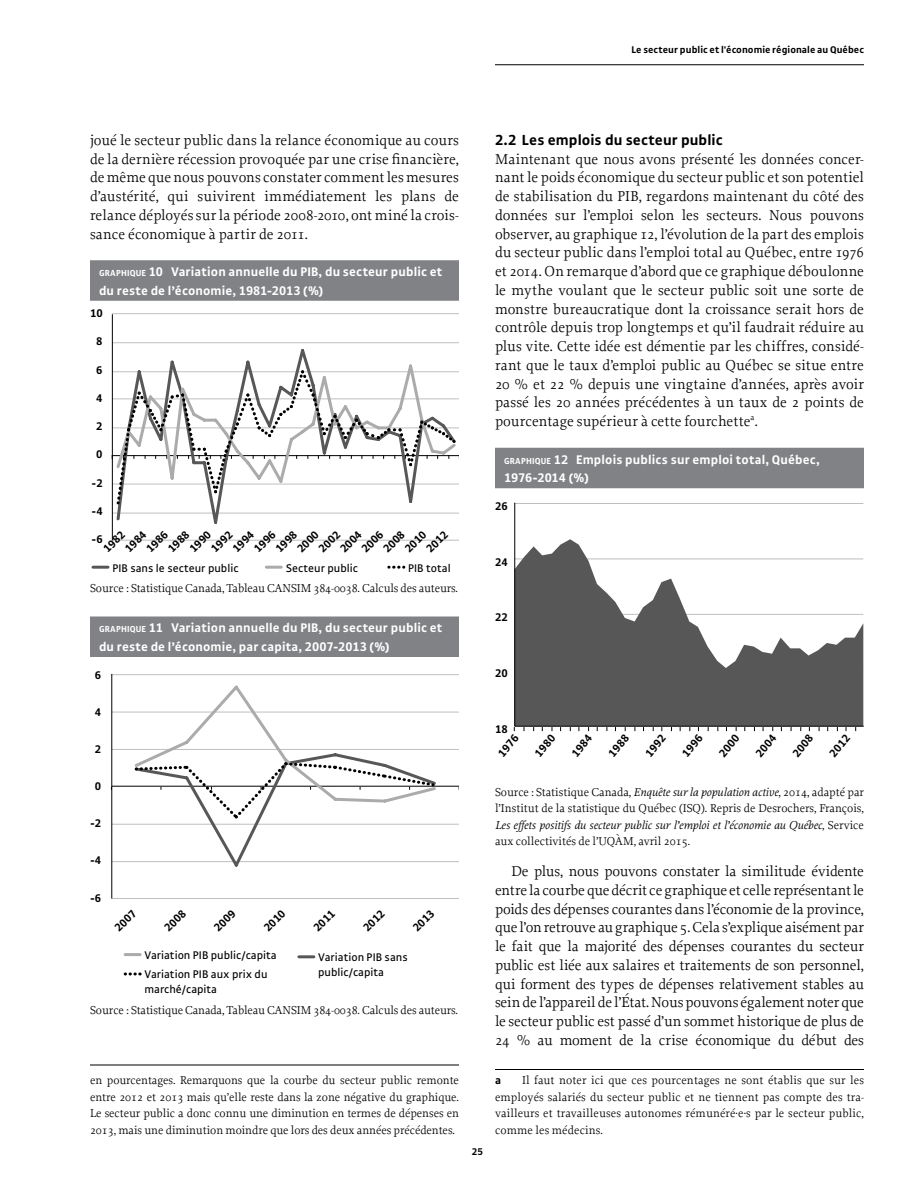
<style>
.page{position:relative;width:918px;height:1188px;background:#fff}
.page>*{position:absolute;margin:0;border:0;box-sizing:border-box;transform-origin:0 0}
.t1{font:700 15.75px "Gak Sans";letter-spacing:.005em;color:#000}
.t2{font:15px/18.8px "Proforma";letter-spacing:-.005em;color:#000;text-align:justify}
.t3{font:700 13.5px/18.8px "Gak Sans";letter-spacing:.01em;color:#fff}
.t4{font:12px/16.5px "Proforma";letter-spacing:-.005em;color:#000;text-align:justify}
.t5{font:700 12px "Gak Sans";color:#000}
.t6{font:12px "Gak Sans";color:#000}
.t7{font:700 10.5px "Gak Sans";letter-spacing:.005em;color:#000}
.s1{font-size:9.45px}
.s2{font-style:inherit}
.s3{font-style:italic}
</style>
<div class="page">
<hr style="left:495px;top:64px;width:369px;height:1px;background:#000">
<div style="left:90px;top:260px;width:369px;height:41px;background:#808285"></div>
<div style="left:90px;top:616px;width:369px;height:41px;background:#808285"></div>
<hr style="left:112px;top:540px;width:347px;height:1px;background:#bfbfbf">
<hr style="left:112px;top:513px;width:347px;height:1px;background:#bfbfbf">
<hr style="left:112px;top:342px;width:347px;height:1px;background:#bfbfbf">
<hr style="left:112px;top:313px;width:347px;height:1px;background:#bfbfbf">
<hr style="left:112px;top:314px;width:1px;height:226px;background:#000">
<svg style="left:115px;top:349px;width:343px;height:175px"></svg>
<svg style="left:112px;top:362px;width:347px;height:142px"></svg>
<hr style="left:93px;top:566px;width:15px;height:3px;background:#575757">
<hr style="left:266px;top:566px;width:15px;height:3px;background:#ababab">
<svg style="left:389px;top:566px;width:16px;height:3px"></svg>
<hr style="left:111px;top:898px;width:348px;height:1px;background:#bfbfbf">
<hr style="left:111px;top:861px;width:348px;height:1px;background:#bfbfbf">
<hr style="left:111px;top:824px;width:348px;height:1px;background:#bfbfbf">
<hr style="left:111px;top:749px;width:348px;height:1px;background:#bfbfbf">
<hr style="left:111px;top:712px;width:348px;height:1px;background:#bfbfbf">
<hr style="left:111px;top:674px;width:348px;height:1px;background:#bfbfbf">
<hr style="left:112px;top:674px;width:1px;height:224px;background:#000">
<hr style="left:112px;top:786px;width:347px;height:1px;background:#000">
<svg style="left:132px;top:685px;width:306px;height:182px"></svg>
<hr style="left:125px;top:953px;width:15px;height:3px;background:#ababab">
<hr style="left:299px;top:955px;width:15px;height:3px;background:#575757">
<svg style="left:125px;top:972px;width:15px;height:3px"></svg>
<hr style="left:90px;top:1065px;width:369px;height:1px;background:#000">
<div style="left:495px;top:448px;width:369px;height:40px;background:#808285"></div>
<hr style="left:514px;top:503px;width:349px;height:1px;background:#bfbfbf">
<svg style="left:515px;top:539px;width:348px;height:187px;fill:#575757"></svg>
<hr style="left:514px;top:503px;width:1px;height:223px;background:#000">
<hr style="left:515px;top:726px;width:349px;height:1px;background:#000">
<hr style="left:495px;top:1069px;width:369px;height:1px;background:#000">
<p class="t7" style="left:631px;top:43px;width:234px">Le secteur public et l'économie régionale au Québec</p>
<p class="t2" style="left:90px;top:130px;width:371px">joué le secteur public dans la relance économique au cours de la dernière récession provoquée par une crise financière, de même que nous pouvons constater comment les mesures d’austérité, qui suivirent immédiatement les plans de relance déployés sur la période 2008-2010, ont miné la crois&shy;sance économique à partir de 2011.</p>
<p class="t3" style="left:99px;top:262px;width:345px"><span class="s1">GRAPHIQUE</span> <span class="s2">10</span> Variation annuelle du PIB, du secteur public et du reste de l’économie, 1981-2013 (%)</p>
<p class="t5" style="left:90px;top:307px;width:14px">10</p>
<p class="t5" style="left:96px;top:335px;width:8px">8</p>
<p class="t5" style="left:96px;top:363px;width:8px">6</p>
<p class="t5" style="left:96px;top:391px;width:8px">4</p>
<p class="t5" style="left:96px;top:420px;width:8px">2</p>
<p class="t5" style="left:96px;top:448px;width:8px">0</p>
<p class="t5" style="left:92px;top:476px;width:13px">-2</p>
<p class="t5" style="left:92px;top:504px;width:13px">-4</p>
<p class="t5" style="left:100px;top:546px;width:27px;rotate:-45deg">1982</p>
<p class="t5" style="left:122px;top:546px;width:27px;rotate:-45deg">1984</p>
<p class="t5" style="left:144px;top:546px;width:27px;rotate:-45deg">1986</p>
<p class="t5" style="left:165px;top:546px;width:27px;rotate:-45deg">1988</p>
<p class="t5" style="left:187px;top:546px;width:27px;rotate:-45deg">1990</p>
<p class="t5" style="left:208px;top:546px;width:27px;rotate:-45deg">1992</p>
<p class="t5" style="left:230px;top:546px;width:27px;rotate:-45deg">1994</p>
<p class="t5" style="left:251px;top:546px;width:27px;rotate:-45deg">1996</p>
<p class="t5" style="left:273px;top:546px;width:27px;rotate:-45deg">1998</p>
<p class="t5" style="left:294px;top:546px;width:27px;rotate:-45deg">2000</p>
<p class="t5" style="left:316px;top:546px;width:27px;rotate:-45deg">2002</p>
<p class="t5" style="left:337px;top:546px;width:27px;rotate:-45deg">2004</p>
<p class="t5" style="left:359px;top:546px;width:27px;rotate:-45deg">2006</p>
<p class="t5" style="left:380px;top:546px;width:27px;rotate:-45deg">2008</p>
<p class="t5" style="left:402px;top:546px;width:27px;rotate:-45deg">2010</p>
<p class="t5" style="left:423px;top:546px;width:27px;rotate:-45deg">2012</p>
<p class="t4" style="left:90px;top:579px;width:370px">Source : Statistique Canada, Tableau CANSIM 384-0038. Calculs des auteurs.</p>
<p class="t3" style="left:99px;top:619px;width:345px"><span class="s1">GRAPHIQUE</span> <span class="s2">11</span> Variation annuelle du PIB, du secteur public et du reste de l’économie, par capita, 2007-2013 (%)</p>
<p class="t5" style="left:92px;top:533px;width:13px">-6</p>
<p class="t6" style="left:112px;top:561px;width:128px">PIB sans le secteur public</p>
<p class="t6" style="left:286px;top:561px;width:74px">Secteur public</p>
<p class="t6" style="left:408px;top:561px;width:44px">PIB total</p>
<p class="t5" style="left:95px;top:669px;width:8px">6</p>
<p class="t5" style="left:95px;top:706px;width:8px">4</p>
<p class="t5" style="left:95px;top:743px;width:8px">2</p>
<p class="t5" style="left:95px;top:780px;width:8px">0</p>
<p class="t5" style="left:90px;top:817px;width:13px">-2</p>
<p class="t5" style="left:90px;top:854px;width:13px">-4</p>
<p class="t5" style="left:90px;top:891px;width:13px">-6</p>
<p class="t5" style="left:112px;top:925px;width:27px;rotate:-45deg">2007</p>
<p class="t5" style="left:162px;top:925px;width:27px;rotate:-45deg">2008</p>
<p class="t5" style="left:211px;top:925px;width:27px;rotate:-45deg">2009</p>
<p class="t5" style="left:261px;top:925px;width:27px;rotate:-45deg">2010</p>
<p class="t5" style="left:311px;top:925px;width:27px;rotate:-45deg">2011</p>
<p class="t5" style="left:360px;top:925px;width:27px;rotate:-45deg">2012</p>
<p class="t5" style="left:410px;top:925px;width:27px;rotate:-45deg">2013</p>
<p class="t6" style="left:145px;top:949px;width:134px">Variation PIB public/capita</p>
<p class="t6" style="left:318px;top:951px;width:91px">Variation PIB sans</p>
<p class="t6" style="left:145px;top:968px;width:125px">Variation PIB aux prix du</p>
<p class="t6" style="left:318px;top:966px;width:67px">public/capita</p>
<p class="t6" style="left:145px;top:983px;width:74px">marché/capita</p>
<p class="t4" style="left:90px;top:1002px;width:370px">Source : Statistique Canada, Tableau CANSIM 384-0038. Calculs des auteurs.</p>
<p class="t4" style="left:90px;top:1072px;width:371px">en pourcentages. Remarquons que la courbe du secteur public remonte entre 2012 et 2013 mais qu’elle reste dans la zone négative du graphique.<br>Le secteur public a donc connu une diminution en termes de dépenses en 2013, mais une diminution moindre que lors des deux années précédentes.</p>
<p class="t1" style="left:495px;top:131px;width:229px">2.2 Les emplois du secteur public</p>
<p class="t2" style="left:495px;top:149px;width:371px">Maintenant que nous avons présenté les données concer&shy;nant le poids économique du secteur public et son potentiel de stabilisation du PIB, regardons maintenant du côté des données sur l’emploi selon les secteurs. Nous pouvons observer, au graphique 12, l’évolution de la part des emplois du secteur public dans l’emploi total au Québec, entre 1976 et 2014. On remarque d’abord que ce graphique déboulonne le mythe voulant que le secteur public soit une sorte de monstre bureaucratique dont la croissance serait hors de contrôle depuis trop longtemps et qu’il faudrait réduire au plus vite. Cette idée est démentie par les chiffres, considé&shy;rant que le taux d’emploi public au Québec se situe entre 20 % et 22 % depuis une vingtaine d’années, après avoir passé les 20 années précédentes à un taux de 2 points de pourcentage supérieur à cette fourchette<sup>a</sup>.</p>
<p class="t3" style="left:504px;top:450px;width:317px"><span class="s1">GRAPHIQUE</span> <span class="s2">12</span> Emplois publics sur emploi total, Québec,<br>1976-2014 (%)</p>
<p class="t5" style="left:495px;top:500px;width:14px">26</p>
<p class="t5" style="left:495px;top:555px;width:14px">24</p>
<p class="t5" style="left:495px;top:611px;width:14px">22</p>
<p class="t5" style="left:495px;top:667px;width:14px">20</p>
<p class="t7" style="left:472px;top:1146px;width:13px">25</p>
<p class="t5" style="left:495px;top:722px;width:14px">18</p>
<p class="t5" style="left:495px;top:751px;width:27px;rotate:-50deg">1976</p>
<p class="t5" style="left:532px;top:751px;width:27px;rotate:-50deg">1980</p>
<p class="t5" style="left:569px;top:751px;width:27px;rotate:-50deg">1984</p>
<p class="t5" style="left:606px;top:751px;width:27px;rotate:-50deg">1988</p>
<p class="t5" style="left:642px;top:751px;width:27px;rotate:-50deg">1992</p>
<p class="t5" style="left:679px;top:751px;width:27px;rotate:-50deg">1996</p>
<p class="t5" style="left:716px;top:751px;width:27px;rotate:-50deg">2000</p>
<p class="t5" style="left:753px;top:751px;width:27px;rotate:-50deg">2004</p>
<p class="t5" style="left:790px;top:751px;width:27px;rotate:-50deg">2008</p>
<p class="t5" style="left:827px;top:751px;width:27px;rotate:-50deg">2012</p>
<p class="t4" style="left:495px;top:783px;width:371px">Source : Statistique Canada, <span class="s3">Enquête sur la population active</span>, 2014, adapté par l’Institut de la statistique du Québec (ISQ). Repris de Desrochers, François, <span class="s3">Les effets positifs du secteur public sur l’emploi et l’économie au Québec</span>, Service aux collectivités de l’UQÀM, avril 2015.</p>
<p class="t2" style="left:495px;top:862px;width:371px;text-indent:16px">De plus, nous pouvons constater la similitude évidente entre la courbe que décrit ce graphique et celle représentant le poids des dépenses courantes dans l’économie de la province, que l’on retrouve au graphique 5. Cela s’explique aisément par le fait que la majorité des dépenses courantes du secteur public est liée aux salaires et traitements de son personnel, qui forment des types de dépenses relativement stables au sein de l’appareil de l’État. Nous pouvons également noter que le secteur public est passé d’un sommet historique de plus de 24 % au moment de la crise économique du début des</p>
<p class="t5" style="left:495px;top:1074px;width:7px">a</p>
<p class="t4" style="left:495px;top:1072px;width:371px;text-indent:27px">Il faut noter ici que ces pourcentages ne sont établis que sur les employés salariés du secteur public et ne tiennent pas compte des tra&shy;vailleurs et travailleuses autonomes rémunéré·e·s par le secteur public, comme les médecins.</p>
</div>
